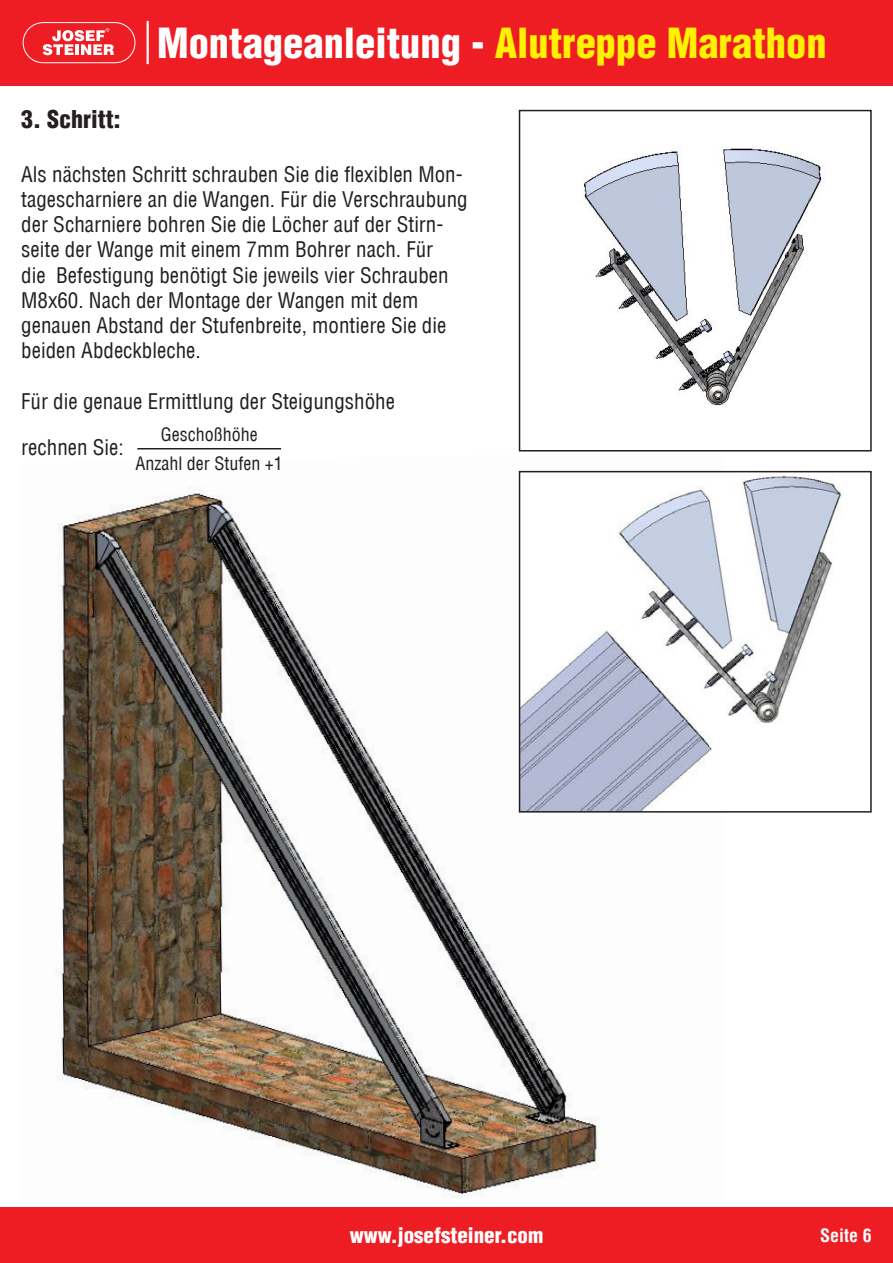
<style>
.page{position:relative;width:893px;height:1263px;background:#fff}
.page>*{position:absolute;margin:0;border:0;box-sizing:border-box;transform-origin:0 0}
.t1{font:900 condensed 40.5px "Helvetica Com";color:#fff}
.t2{font:900 condensed 24px "Helvetica Com";color:#231f20}
.t3{font:condensed 21px/25.2px "Helvetica Com";color:#231f20}
.t4{font:900 condensed 21px "Helvetica Com";color:#fff}
.t5{font:condensed 18px/28.5px "Helvetica Com";color:#231f20;text-align:center}
.t6{font:700 condensed 18px "Helvetica Com";color:#fff}
.s1{color:#fff101}
</style>
<div class="page">
<div style="left:0;top:1208px;width:893px;height:55px;background:#ee1d23"></div>
<div style="left:0;top:0;width:893px;height:85px;background:#ee1d23"></div>
<div style="left:23px;top:22px;width:112px;height:41px;border:1px solid #fff;border-radius:20px"></div>
<svg style="left:43px;top:28px;width:71px;height:27px"></svg>
<hr style="left:147px;top:21px;width:2px;height:43px;background:#fff">
<img style="left:58px;top:470px;width:665px;height:727px">
<hr style="left:137px;top:448px;width:144px;height:1px;background:#231f20">
<img style="left:583px;top:147px;width:238px;height:259px">
<div style="left:519px;top:110px;width:353px;height:341px;border:2px solid #231f20"></div>
<img style="left:522px;top:474px;width:319px;height:336px">
<div style="left:519px;top:471px;width:353px;height:342px;border:2px solid #231f20"></div>
<h1 class="t1" style="left:157px;top:18px;width:671px">Montageanleitung - <span class="s1">Alutreppe Marathon</span></h1>
<p class="t2" style="left:21px;top:104px;width:101px">3. Schritt:</p>
<p class="t3" style="left:21px;top:161px;width:448px">Als nächsten Schritt schrauben Sie die flexiblen Mon&shy;tagescharniere an die Wangen. Für die Verschraubung der Scharniere bohren Sie die Löcher auf der Stirn&shy;seite der Wange mit einem 7mm Bohrer nach. Für<br>die Befestigung benötigt Sie jeweils vier Schrauben M8x60. Nach der Montage der Wangen mit dem genauen Abstand der Stufenbreite, montiere Sie die beiden Abdeckbleche.</p>
<p class="t3" style="left:21px;top:388px;width:375px">Für die genaue Ermittlung der Steigungshöhe</p>
<p class="t3" style="left:21px;top:435px;width:104px">rechnen Sie:</p>
<p class="t5" style="left:135px;top:420px;width:149px">Geschoßhöhe<br>Anzahl der Stufen +1</p>
<p class="t4" style="left:350px;top:1222px;width:195px">www.josefsteiner.com</p>
<p class="t6" style="left:820px;top:1223px;width:53px">Seite 6</p>
</div>
